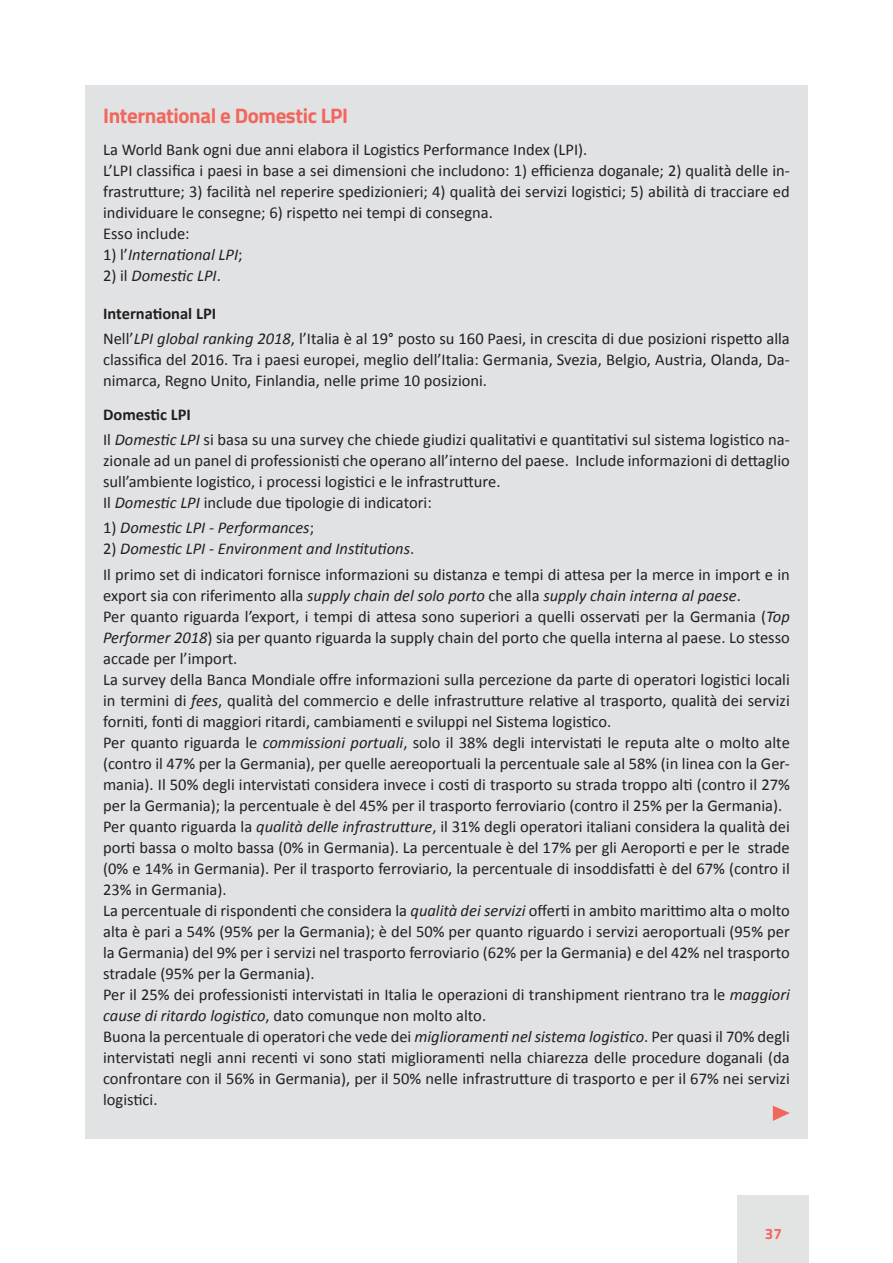
<style>
.page{position:relative;width:893px;height:1263px;background:#fff}
.page>*{position:absolute;margin:0;border:0;box-sizing:border-box;transform-origin:0 0}
.t1{font:700 21px "Titillium";letter-spacing:-.02em;color:#f2675d}
.t2{font:16.5px/21px "Calibri";color:#231f20;text-align:justify}
.t3{font:italic 16.5px "Calibri";color:#231f20}
.t4{font:700 16.5px "Calibri";color:#231f20}
.t5{font:700 15.15px "Titillium";color:#f2675d}
.s1{font-style:normal}
.s2{font-style:italic}
</style>
<div class="page">
<div style="left:738px;top:1195px;width:71px;height:68px;background:#e2e4e4"></div>
<div style="left:85px;top:85px;width:723px;height:1053px;background:#e1e2e4"></div>
<svg style="left:773px;top:1106px;width:17px;height:15px"></svg>
<p class="t1" style="left:103px;top:100px;width:247px">International e Domestic LPI</p>
<p class="t2" style="left:103px;top:139px;width:486px">La World Bank ogni due anni elabora il Logistics Performance Index (LPI).</p>
<p class="t2" style="left:103px;top:160px;width:688px">L’LPI classifica i paesi in base a sei dimensioni che includono: 1) efficienza doganale; 2) qualità delle in&shy;frastrutture; 3) facilità nel reperire spedizionieri; 4) qualità dei servizi logistici; 5) abilità di tracciare ed individuare le consegne; 6) rispetto nei tempi di consegna.</p>
<p class="t2" style="left:103px;top:223px;width:88px">Esso include:</p>
<p class="t3" style="left:103px;top:243px;width:141px"><span class="s1">1) l’</span>International LPI<span class="s1">;</span></p>
<p class="t3" style="left:103px;top:264px;width:119px"><span class="s1">2) il</span> Domestic LPI<span class="s1">.</span></p>
<p class="t4" style="left:103px;top:303px;width:115px">International LPI</p>
<p class="t2" style="left:103px;top:328px;width:688px">Nell’<span class="s2">LPI global ranking 2018</span>, l’Italia è al 19° posto su 160 Paesi, in crescita di due posizioni rispetto alla classifica del 2016. Tra i paesi europei, meglio dell’Italia: Germania, Svezia, Belgio, Austria, Olanda, Da&shy;nimarca, Regno Unito, Finlandia, nelle prime 10 posizioni.</p>
<p class="t4" style="left:103px;top:404px;width:89px">Domestic LPI</p>
<p class="t2" style="left:103px;top:429px;width:688px">Il <span class="s2">Domestic LPI</span> si basa su una survey che chiede giudizi qualitativi e quantitativi sul sistema logistico na&shy;zionale ad un panel di professionisti che operano all’interno del paese. Include informazioni di dettaglio sull’ambiente logistico, i processi logistici e le infrastrutture.</p>
<p class="t2" style="left:103px;top:492px;width:330px">Il <span class="s2">Domestic LPI</span> include due tipologie di indicatori:</p>
<p class="t3" style="left:103px;top:517px;width:212px"><span class="s1">1)</span> Domestic LPI - Performances<span class="s1">;</span></p>
<p class="t3" style="left:103px;top:538px;width:313px"><span class="s1">2)</span> Domestic LPI - Environment and Institutions<span class="s1">.</span></p>
<p class="t2" style="left:103px;top:564px;width:688px">Il primo set di indicatori fornisce informazioni su distanza e tempi di attesa per la merce in import e in export sia con riferimento alla <span class="s2">supply chain del solo porto</span> che alla <span class="s2">supply chain interna al paese</span>.</p>
<p class="t2" style="left:103px;top:606px;width:688px">Per quanto riguarda l’export, i tempi di attesa sono superiori a quelli osservati per la Germania (<span class="s2">Top Performer 2018</span>) sia per quanto riguarda la supply chain del porto che quella interna al paese. Lo stesso accade per l’import.</p>
<p class="t2" style="left:103px;top:669px;width:688px">La survey della Banca Mondiale offre informazioni sulla percezione da parte di operatori logistici locali in termini di <span class="s2">fees</span>, qualità del commercio e delle infrastrutture relative al trasporto, qualità dei servizi forniti, fonti di maggiori ritardi, cambiamenti e sviluppi nel Sistema logistico.</p>
<p class="t2" style="left:103px;top:732px;width:688px">Per quanto riguarda le <span class="s2">commissioni portuali</span>, solo il 38% degli intervistati le reputa alte o molto alte (contro il 47% per la Germania), per quelle aereoportuali la percentuale sale al 58% (in linea con la Ger&shy;mania). Il 50% degli intervistati considera invece i costi di trasporto su strada troppo alti (contro il 27% per la Germania); la percentuale è del 45% per il trasporto ferroviario (contro il 25% per la Germania).</p>
<p class="t2" style="left:103px;top:816px;width:688px">Per quanto riguarda la <span class="s2">qualità delle infrastrutture</span>, il 31% degli operatori italiani considera la qualità dei porti bassa o molto bassa (0% in Germania). La percentuale è del 17% per gli Aeroporti e per le strade (0% e 14% in Germania). Per il trasporto ferroviario, la percentuale di insoddisfatti è del 67% (contro il 23% in Germania).</p>
<p class="t2" style="left:103px;top:900px;width:688px">La percentuale di rispondenti che considera la <span class="s2">qualità dei servizi</span> offerti in ambito marittimo alta o molto alta è pari a 54% (95% per la Germania); è del 50% per quanto riguardo i servizi aeroportuali (95% per la Germania) del 9% per i servizi nel trasporto ferroviario (62% per la Germania) e del 42% nel trasporto stradale (95% per la Germania).</p>
<p class="t2" style="left:103px;top:984px;width:688px">Per il 25% dei professionisti intervistati in Italia le operazioni di transhipment rientrano tra le <span class="s2">maggiori cause di ritardo logistico</span>, dato comunque non molto alto.</p>
<p class="t2" style="left:103px;top:1026px;width:688px">Buona la percentuale di operatori che vede dei <span class="s2">miglioramenti nel sistema logistico</span>. Per quasi il 70% degli intervistati negli anni recenti vi sono stati miglioramenti nella chiarezza delle procedure doganali (da confrontare con il 56% in Germania), per il 50% nelle infrastrutture di trasporto e per il 67% nei servizi logistici.</p>
<p class="t5" style="left:765px;top:1222px;width:19px">37</p>
</div>
